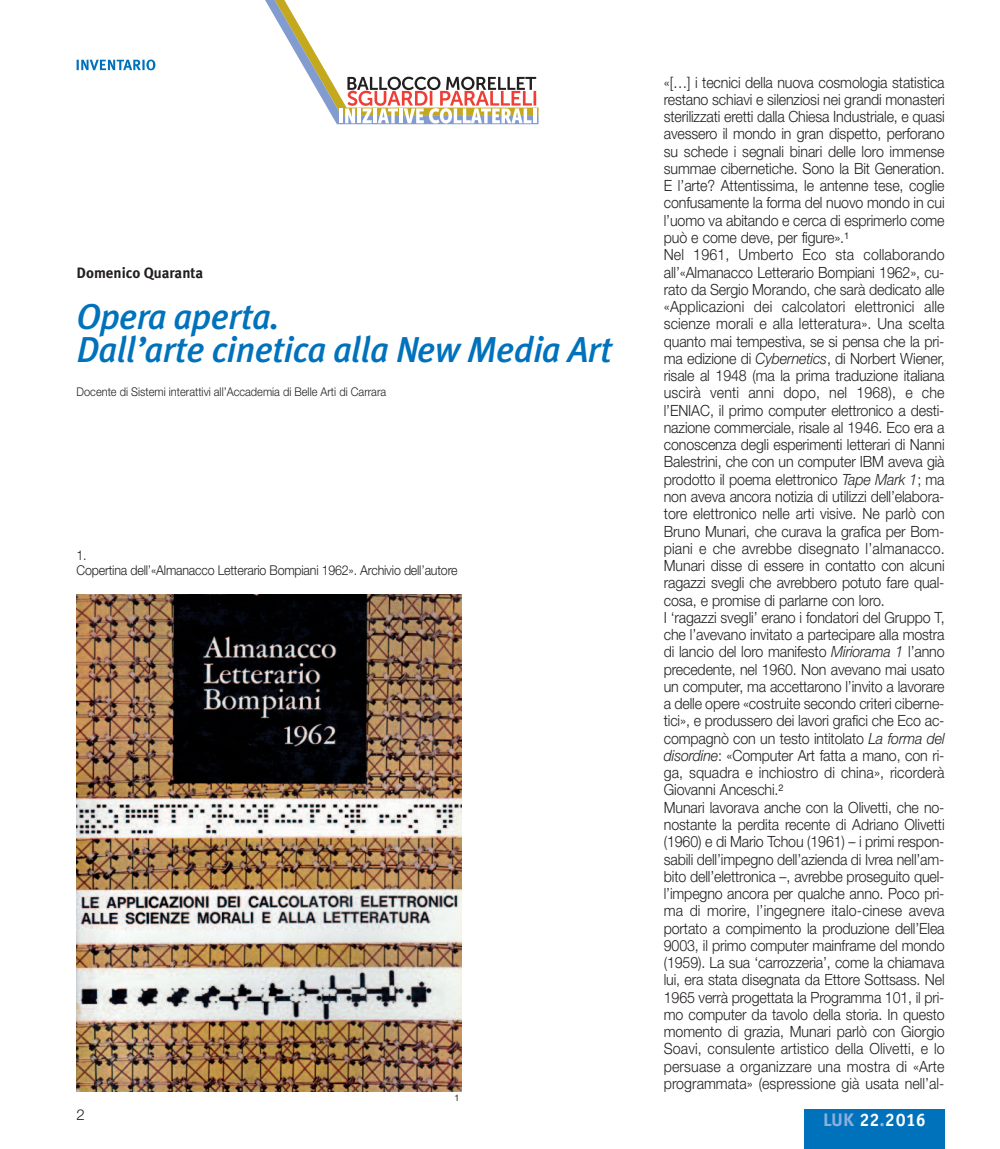
<style>
.page{position:relative;width:1000px;height:1149px;background:#fff}
.page>*{position:absolute;margin:0;border:0;box-sizing:border-box;transform-origin:0 0}
.t1{font:italic 500 36px/33px "Meta Plus";letter-spacing:-.015em;color:#0072bc}
.t2{font:700 18px "Officina Sans";color:#fff}
.t3{font:300 15.45px/17.2px "Helvetica Neue";letter-spacing:-.01em;color:#231f20;scale:.92 1}
.t4{font:700 15px "Meta Plus";color:#231f20}
.t5{font:300 15px "Helvetica Neue";color:#231f20}
.t6{font:300 13.5px/15px "Helvetica Neue";letter-spacing:-.015em;color:#231f20;scale:.92 1}
.t7{font:300 12px "Helvetica Neue";color:#231f20;scale:.92 1}
.t8{font:9px "Helvetica Neue";color:#231f20}
.s1{font-style:italic}
.s2{font-family:"Meta Plus";color:#8bafdc}
.s3{color:#8bafdc}
</style>
<div class="page">
<div style="left:804px;top:1108px;width:140px;height:40px;background:#0072bc"></div>
<svg style="left:77px;top:60px;width:78px;height:10px"></svg>
<img style="left:77px;top:594px;width:384px;height:497px">
<svg style="left:265px;top:0;width:273px;height:124px"></svg>
<svg style="left:532px;top:108px;width:4px;height:15px"></svg>
<p class="t4" style="left:77px;top:264px;width:128px">Domenico Quaranta</p>
<h1 class="t1" style="left:77px;top:300px;width:537px">Opera aperta.<br>Dall’arte cinetica alla New Media Art</h1>
<p class="t7" style="left:77px;top:387px;width:338px">Docente di Sistemi interattivi all’Accademia di Belle Arti di Carrara</p>
<p class="t6" style="left:77px;top:548px;width:415px">1.<br>Copertina dell’«Almanacco Letterario Bompiani 1962». Archivio dell’autore</p>
<p class="t5" style="left:77px;top:1108px;width:10px">2</p>
<p class="t8" style="left:454px;top:1093px;width:7px">1</p>
<p class="t3" style="left:663px;top:75px;width:307px">«[…] i tecnici della nuova cosmologia statistica restano schiavi e silenziosi nei grandi monasteri sterilizzati eretti dalla Chiesa Industriale, e quasi avessero il mondo in gran dispetto, perforano su schede i segnali binari delle loro immense summae cibernetiche. Sono la Bit Generation.<br>E l’arte? Attentissima, le antenne tese, coglie confusamente la forma del nuovo mondo in cui l’uomo va abitando e cerca di esprimerlo come può e come deve, per figure».<sup>1<br></sup>Nel 1961, Umberto Eco sta collaborando all’«Almanacco Letterario Bompiani 1962», cu&shy;rato da Sergio Morando, che sarà dedicato alle «Applicazioni dei calcolatori elettronici alle scienze morali e alla letteratura». Una scelta quanto mai tempestiva, se si pensa che la pri&shy;ma edizione di <span class="s1">Cybernetics</span>, di Norbert Wiener, risale al 1948 (ma la prima traduzione italiana uscirà venti anni dopo, nel 1968), e che l’ENIAC, il primo computer elettronico a desti&shy;nazione commerciale, risale al 1946. Eco era a conoscenza degli esperimenti letterari di Nanni Balestrini, che con un computer IBM aveva già prodotto il poema elettronico <span class="s1">Tape Mark 1</span>; ma non aveva ancora notizia di utilizzi dell’elabora&shy;tore elettronico nelle arti visive. Ne parlò con Bruno Munari, che curava la grafica per Bom&shy;piani e che avrebbe disegnato l’almanacco.<br>Munari disse di essere in contatto con alcuni ragazzi svegli che avrebbero potuto fare qual&shy;cosa, e promise di parlarne con loro.<br>I ‘ragazzi svegli’ erano i fondatori del Gruppo T, che l’avevano invitato a partecipare alla mostra di lancio del loro manifesto <span class="s1">Miriorama 1</span> l’anno precedente, nel 1960. Non avevano mai usato un computer, ma accettarono l’invito a lavorare a delle opere «costruite secondo criteri ciberne&shy;tici», e produssero dei lavori grafici che Eco ac&shy;compagnò con un testo intitolato <span class="s1">La forma del disordine</span>: «Computer Art fatta a mano, con ri&shy;ga, squadra e inchiostro di china», ricorderà Giovanni Anceschi.<sup>2<br></sup>Munari lavorava anche con la Olivetti, che no&shy;nostante la perdita recente di Adriano Olivetti (1960) e di Mario Tchou (1961) – i primi respon&shy;sabili dell’impegno dell’azienda di Ivrea nell’am&shy;bito dell’elettronica –, avrebbe proseguito quel&shy;l’impegno ancora per qualche anno. Poco pri&shy;ma di morire, l’ingegnere italo-cinese aveva portato a compimento la produzione dell’Elea 9003, il primo computer mainframe del mondo (1959). La sua ‘carrozzeria’, come la chiamava lui, era stata disegnata da Ettore Sottsass. Nel 1965 verrà progettata la Programma 101, il pri&shy;mo computer da tavolo della storia. In questo momento di grazia, Munari parlò con Giorgio Soavi, consulente artistico della Olivetti, e lo persuase a organizzare una mostra di «Arte programmata» (espressione già usata nell’al-</p>
<p class="t2" style="left:822px;top:1113px;width:104px"><span class="s2">LUK</span> 22<span class="s3">.</span>2016</p>
</div>
